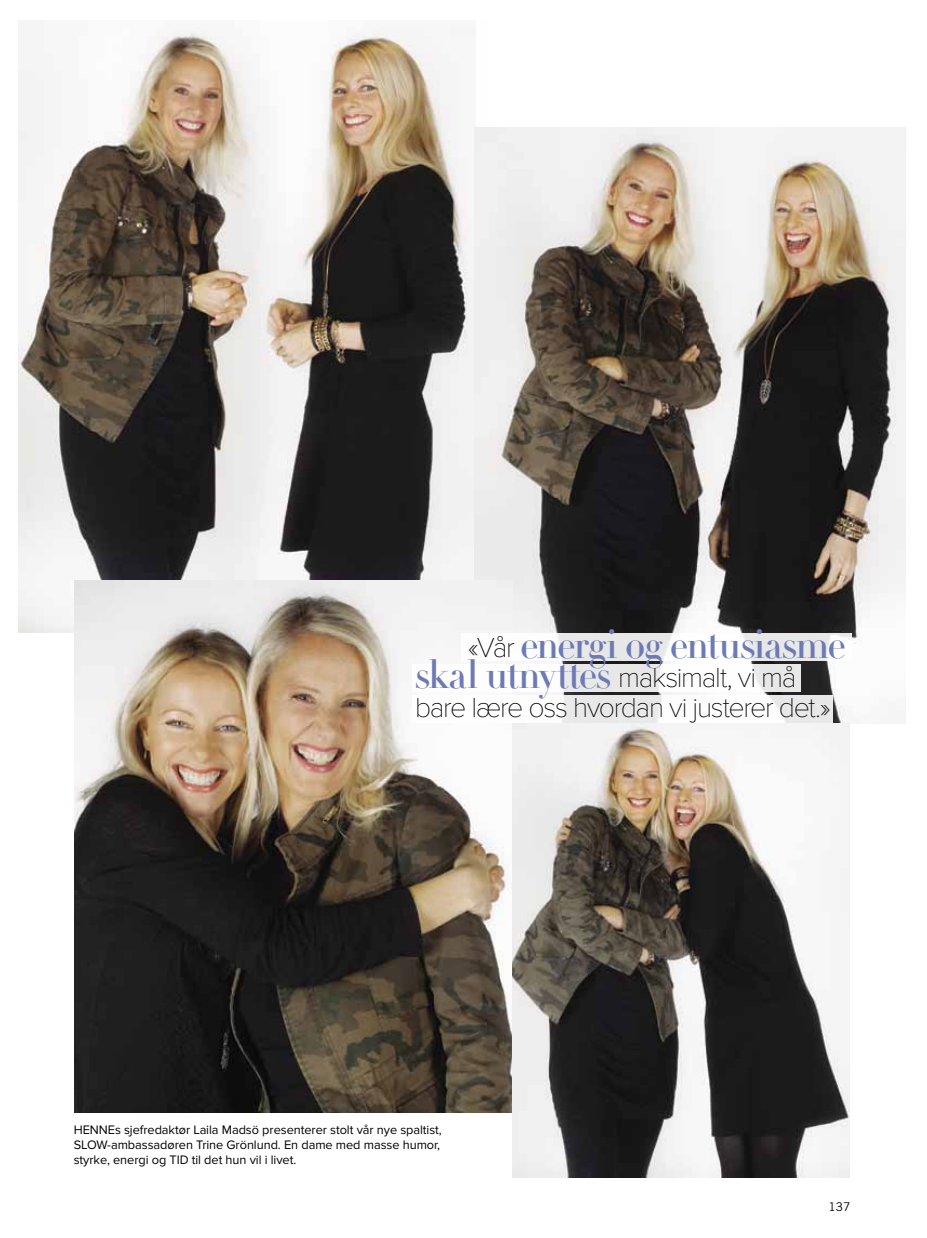
<style>
.page{position:relative;width:927px;height:1238px;background:#fff}
.page>*{position:absolute;margin:0;border:0;box-sizing:border-box;transform-origin:0 0}
.t1{font:39.15px "Didot LT Std Headline";letter-spacing:-.045em;color:#6d7ab4}
.t2{font:100 28.5px/30px "Proxima Nova T";letter-spacing:-.045em;color:#000}
.t3{font:12.75px/15px "Proxima Nova";letter-spacing:-.005em;color:#000}
.t4{font:12px "Trade Gothic LT Std";color:#000}
.s1{font-family:"Proxima Nova T";font-weight:100;font-size:28.5px;color:#000}
.s2{font-family:"Didot LT Std Headline";font-weight:400;font-size:39.15px;color:#6d7ab4}
</style>
<div class="page">
<img style="left:18px;top:28px;width:471px;height:604px">
<img style="left:474px;top:128px;width:432px;height:595px">
<img style="left:74px;top:580px;width:438px;height:532px">
<img style="left:512px;top:723px;width:338px;height:454px">
<svg style="left:412px;top:664px;width:389px;height:28px"></svg>
<div style="left:462px;top:632px;width:390px;height:28px;background:linear-gradient(to bottom,#f1f1f1,#f4f4f4)"></div>
<svg style="left:412px;top:695px;width:421px;height:28px"></svg>
<h1 class="t1" style="left:468px;top:620px;width:379px"><span class="s1">«Vår</span> energi og entusiasme</h1>
<h2 class="t2" style="left:415px;top:662px;width:417px"><span class="s2">skal utnyttes</span> maksimalt, vi må bare lære oss hvordan vi justerer det.»</h2>
<p class="t3" style="left:74px;top:1122px;width:370px">HENNEs sjefredaktør Laila Madsö presenterer stolt vår nye spaltist,<br>SLOW-ambassadøren Trine Grönlund. En dame med masse humor, styrke, energi og TID til det hun vil i livet.</p>
<p class="t4" style="left:828px;top:1198px;width:23px">137</p>
</div>
